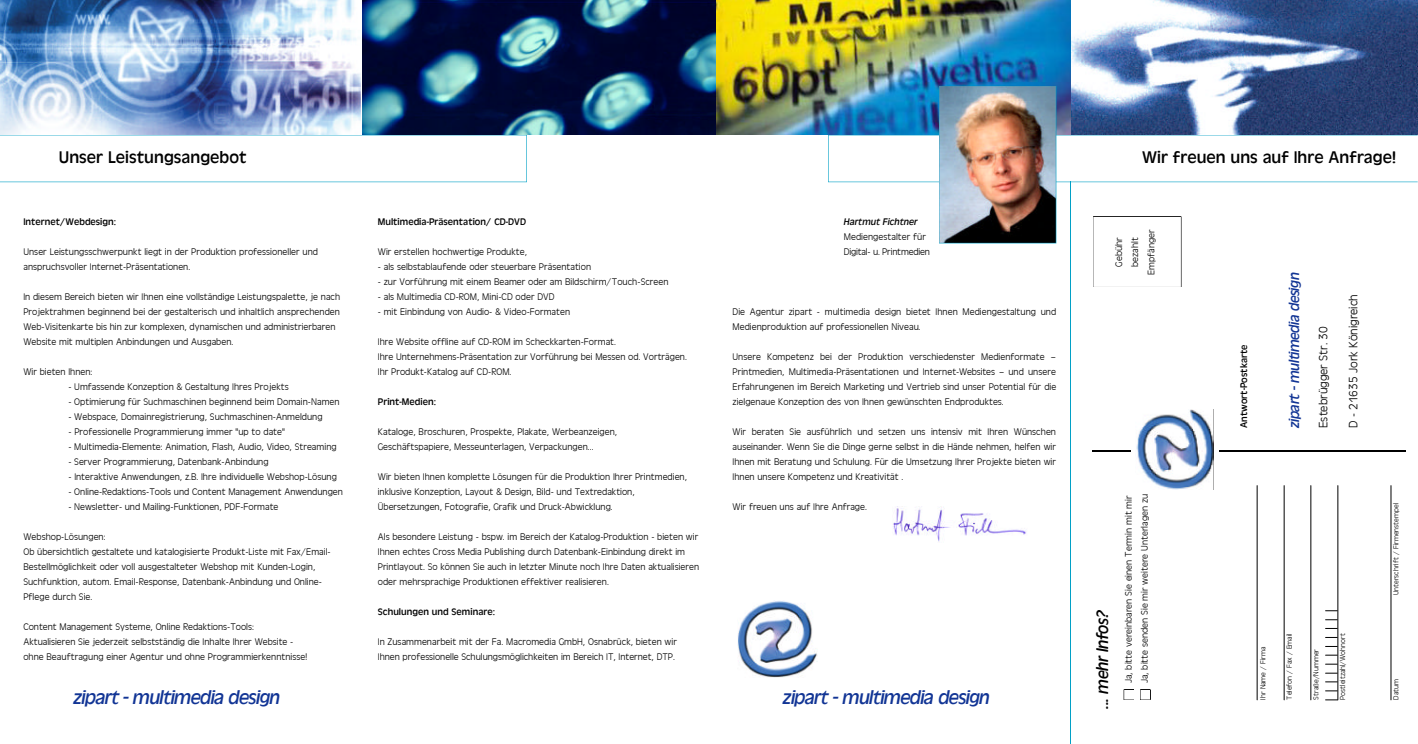
<style>
.page{position:relative;width:1418px;height:744px;background:#fff}
.page>*{position:absolute;margin:0;border:0;box-sizing:border-box;transform-origin:0 0}
.t1{font:italic 20.12px "Antique Oli T";letter-spacing:-.03em;color:#123595}
.t2{font:17.38px "Antique Oli T";letter-spacing:.005em;color:#000}
.t3{font:italic 17.38px "Antique Oli T";letter-spacing:-.025em;color:#000}
.t4{font:italic 15px "Antique Oli T";letter-spacing:-.025em;color:#123595}
.t5{font:12.62px "Antique Oli T Lig";color:#000}
.t6{font:9.88px/15px "Antique Oli T Lig";letter-spacing:.005em;color:#000}
.t7{font:9.88px "Antique Oli T";letter-spacing:.005em;color:#000}
.t8{font:italic 9.88px "Antique Oli T";letter-spacing:.005em;color:#000}
.t9{font:7.5px "Antique Oli T Lig";color:#000}
</style>
<div class="page">
<svg style="left:1123px;top:689px;width:11px;height:11px"></svg>
<img style="left:362px;top:0;width:1055px;height:135px">
<img style="left:0;top:0;width:360px;height:135px">
<svg style="left:0;top:135px;width:527px;height:47px"></svg>
<img style="left:893px;top:506px;width:133px;height:36px">
<img style="left:828px;top:86px;width:589px;height:201px">
<div style="left:1283px;top:216px;width:85px;height:213px;background:#fff"></div>
<hr style="left:1092px;top:450px;width:313px;height:2px;background:#000">
<div style="left:1237px;top:216px;width:21px;height:213px;background:#fff"></div>
<hr style="left:1070px;top:182px;width:1px;height:562px;background:#01a0c6">
<svg style="left:1140px;top:689px;width:10px;height:11px"></svg>
<hr style="left:1256px;top:485px;width:1px;height:215px;background:#000">
<hr style="left:1283px;top:485px;width:1px;height:215px;background:#000">
<hr style="left:1310px;top:485px;width:1px;height:215px;background:#000">
<hr style="left:1337px;top:485px;width:1px;height:215px;background:#000">
<hr style="left:1390px;top:485px;width:1px;height:215px;background:#000">
<svg style="left:1325px;top:699px;width:12px;height:1px"></svg>
<svg style="left:1325px;top:610px;width:12px;height:1px"></svg>
<svg style="left:1325px;top:690px;width:12px;height:1px"></svg>
<svg style="left:1325px;top:681px;width:12px;height:1px"></svg>
<svg style="left:1325px;top:673px;width:12px;height:1px"></svg>
<svg style="left:1325px;top:664px;width:12px;height:1px"></svg>
<svg style="left:1325px;top:655px;width:12px;height:1px"></svg>
<svg style="left:1325px;top:646px;width:12px;height:1px"></svg>
<svg style="left:1325px;top:637px;width:12px;height:1px"></svg>
<svg style="left:1325px;top:628px;width:12px;height:1px"></svg>
<svg style="left:1325px;top:619px;width:12px;height:1px"></svg>
<img style="left:737px;top:600px;width:80px;height:77px">
<div style="left:1131px;top:409px;width:87px;height:83px;background:#fff"></div>
<img style="left:1136px;top:410px;width:77px;height:79px">
<div style="left:1096px;top:219px;width:81px;height:66px;background:#fff"></div>
<h2 class="t2" style="left:59px;top:147px;width:189px">Unser Leistungsangebot</h2>
<h2 class="t2" style="left:1142px;top:147px;width:256px">Wir freuen uns auf Ihre Anfrage!</h2>
<p class="t7" style="left:23px;top:216px;width:94px">Internet/Webdesign:</p>
<p class="t6" style="left:23px;top:244px;width:296px">Unser Leistungsschwerpunkt liegt in der Produktion professioneller und anspruchsvoller Internet-Präsentationen.</p>
<p class="t6" style="left:23px;top:289px;width:318px">In diesem Bereich bieten wir Ihnen eine vollständige Leistungspalette, je nach Projektrahmen beginnend bei der gestalterisch und inhaltlich ansprechenden Web-Visitenkarte bis hin zur komplexen, dynamischen und administrierbaren Website mit multiplen Anbindungen und Ausgaben.</p>
<p class="t6" style="left:23px;top:364px;width:70px">Wir bieten Ihnen:</p>
<p class="t6" style="left:68px;top:379px;width:222px">- Umfassende Konzeption &amp; Gestaltung Ihres Projekts</p>
<p class="t6" style="left:68px;top:394px;width:273px">- Optimierung für Suchmaschinen beginnend beim Domain-Namen</p>
<p class="t6" style="left:68px;top:409px;width:256px">- Webspace, Domainregistrierung, Suchmaschinen-Anmeldung</p>
<p class="t6" style="left:68px;top:424px;width:218px">- Professionelle Programmierung immer "up to date"</p>
<p class="t6" style="left:68px;top:439px;width:270px">- Multimedia-Elemente: Animation, Flash, Audio, Video, Streaming</p>
<p class="t6" style="left:68px;top:454px;width:202px">- Server Programmierung, Datenbank-Anbindung</p>
<p class="t6" style="left:68px;top:469px;width:270px">- Interaktive Anwendungen, z.B. Ihre individuelle Webshop-Lösung</p>
<p class="t6" style="left:68px;top:484px;width:276px">- Online-Redaktions-Tools und Content Management Anwendungen</p>
<p class="t6" style="left:68px;top:499px;width:212px">- Newsletter- und Mailing-Funktionen, PDF-Formate</p>
<p class="t6" style="left:23px;top:529px;width:309px">Webshop-Lösungen:<br>Ob übersichtlich gestaltete und katalogisierte Produkt-Liste mit Fax/Email-Bestellmöglichkeit oder voll ausgestalteter Webshop mit Kunden-Login, Suchfunktion, autom. Email-Response, Datenbank-Anbindung und Online-Pflege durch Sie.</p>
<p class="t6" style="left:23px;top:619px;width:285px">Content Management Systeme, Online Redaktions-Tools:<br>Aktualisieren Sie jederzeit selbstständig die Inhalte Ihrer Website - ohne Beauftragung einer Agentur und ohne Programmierkenntnisse!</p>
<h1 class="t1" style="left:73px;top:686px;width:208px">zipart - multimedia design</h1>
<p class="t7" style="left:378px;top:216px;width:150px">Multimedia-Präsentation/ CD-DVD</p>
<p class="t6" style="left:378px;top:244px;width:151px">Wir erstellen hochwertige Produkte,</p>
<p class="t6" style="left:378px;top:259px;width:215px">- als selbstablaufende oder steuerbare Präsentation</p>
<p class="t6" style="left:378px;top:274px;width:292px">- zur Vorführung mit einem Beamer oder am Bildschirm/Touch-Screen</p>
<p class="t6" style="left:378px;top:289px;width:178px">- als Multimedia CD-ROM, Mini-CD oder DVD</p>
<p class="t6" style="left:378px;top:304px;width:194px">- mit Einbindung von Audio- &amp; Video-Formaten</p>
<p class="t6" style="left:378px;top:334px;width:311px">Ihre Website offline auf CD-ROM im Scheckkarten-Format.<br>Ihre Unternehmens-Präsentation zur Vorführung bei Messen od. Vorträgen.<br>Ihr Produkt-Katalog auf CD-ROM.</p>
<p class="t7" style="left:378px;top:396px;width:60px">Print-Medien:</p>
<p class="t6" style="left:378px;top:424px;width:241px">Kataloge, Broschuren, Prospekte, Plakate, Werbeanzeigen,<br>Geschäftspapiere, Messeunterlagen, Verpackungen...</p>
<p class="t6" style="left:378px;top:469px;width:311px">Wir bieten Ihnen komplette Lösungen für die Produktion Ihrer Printmedien, inklusive Konzeption, Layout &amp; Design, Bild- und Textredaktion,<br>Übersetzungen, Fotografie, Grafik und Druck-Abwicklung.</p>
<p class="t6" style="left:378px;top:529px;width:323px">Als besondere Leistung - bspw. im Bereich der Katalog-Produktion - bieten wir Ihnen echtes Cross Media Publishing durch Datenbank-Einbindung direkt im Printlayout. So können Sie auch in letzter Minute noch Ihre Daten aktualisieren oder mehrsprachige Produktionen effektiver realisieren.</p>
<p class="t7" style="left:378px;top:606px;width:119px">Schulungen und Seminare:</p>
<p class="t6" style="left:378px;top:634px;width:301px">In Zusammenarbeit mit der Fa. Macromedia GmbH, Osnabrück, bieten wir<br>Ihnen professionelle Schulungsmöglichkeiten im Bereich IT, Internet, DTP.</p>
<p class="t8" style="left:844px;top:216px;width:75px">Hartmut Fichtner</p>
<p class="t6" style="left:844px;top:229px;width:87px">Mediengestalter für<br>Digital- u. Printmedien</p>
<p class="t6" style="left:732px;top:304px;width:325px">Die Agentur zipart - multimedia design bietet Ihnen Mediengestaltung und<br>Medienproduktion auf professionellen Niveau.</p>
<p class="t6" style="left:732px;top:349px;width:325px;text-align:justify">Unsere Kompetenz bei der Produktion verschiedenster Medienformate – Printmedien, Multimedia-Präsentationen und Internet-Websites – und unsere Erfahrungenen im Bereich Marketing und Vertrieb sind unser Potential für die zielgenaue Konzeption des von Ihnen gewünschten Endproduktes.</p>
<p class="t6" style="left:732px;top:424px;width:325px;text-align:justify">Wir beraten Sie ausführlich und setzen uns intensiv mit Ihren Wünschen auseinander. Wenn Sie die Dinge gerne selbst in die Hände nehmen, helfen wir Ihnen mit Beratung und Schulung. Für die Umsetzung Ihrer Projekte bieten wir Ihnen unsere Kompetenz und Kreativität .</p>
<p class="t6" style="left:732px;top:499px;width:136px">Wir freuen uns auf Ihre Anfrage.</p>
<h1 class="t1" style="left:783px;top:686px;width:208px">zipart - multimedia design</h1>
<p class="t6" style="left:1110px;top:275px;width:47px;line-height:16.2px;text-align:center;rotate:-90deg">Gebühr bezahlt<br>Empfänger</p>
<h2 class="t3" style="left:1093px;top:708px;width:100px;rotate:-90deg">... mehr Infos?</h2>
<p class="t6" style="left:1120px;top:683px;width:191px;line-height:16.2px;rotate:-90deg">Ja, bitte vereinbaren Sie einen Termin mit mir<br>Ja, bitte senden Sie mir weitere Unterlagen zu</p>
<p class="t7" style="left:1238px;top:428px;width:85px;rotate:-90deg">Antwort-Postkarte</p>
<h3 class="t4" style="left:1285px;top:428px;width:157px;rotate:-90deg">zipart - multimedia design</h3>
<p class="t5" style="left:1316px;top:428px;width:103px;rotate:-90deg">Estebrügger Str. 30</p>
<p class="t5" style="left:1346px;top:428px;width:135px;rotate:-90deg">D - 21635 Jork Königreich</p>
<p class="t9" style="left:1259px;top:699px;width:55px;rotate:-90deg">Ihr Name / Firma</p>
<p class="t9" style="left:1285px;top:699px;width:68px;rotate:-90deg">Telefon / Fax / Email</p>
<p class="t9" style="left:1311px;top:699px;width:52px;rotate:-90deg">Straße/Nummer</p>
<p class="t9" style="left:1338px;top:699px;width:68px;rotate:-90deg">Postleitzahl/Wohnort</p>
<p class="t9" style="left:1392px;top:595px;width:94px;rotate:-90deg">Unterschrift / Firmenstempel</p>
<p class="t9" style="left:1392px;top:699px;width:22px;rotate:-90deg">Datum</p>
</div>
